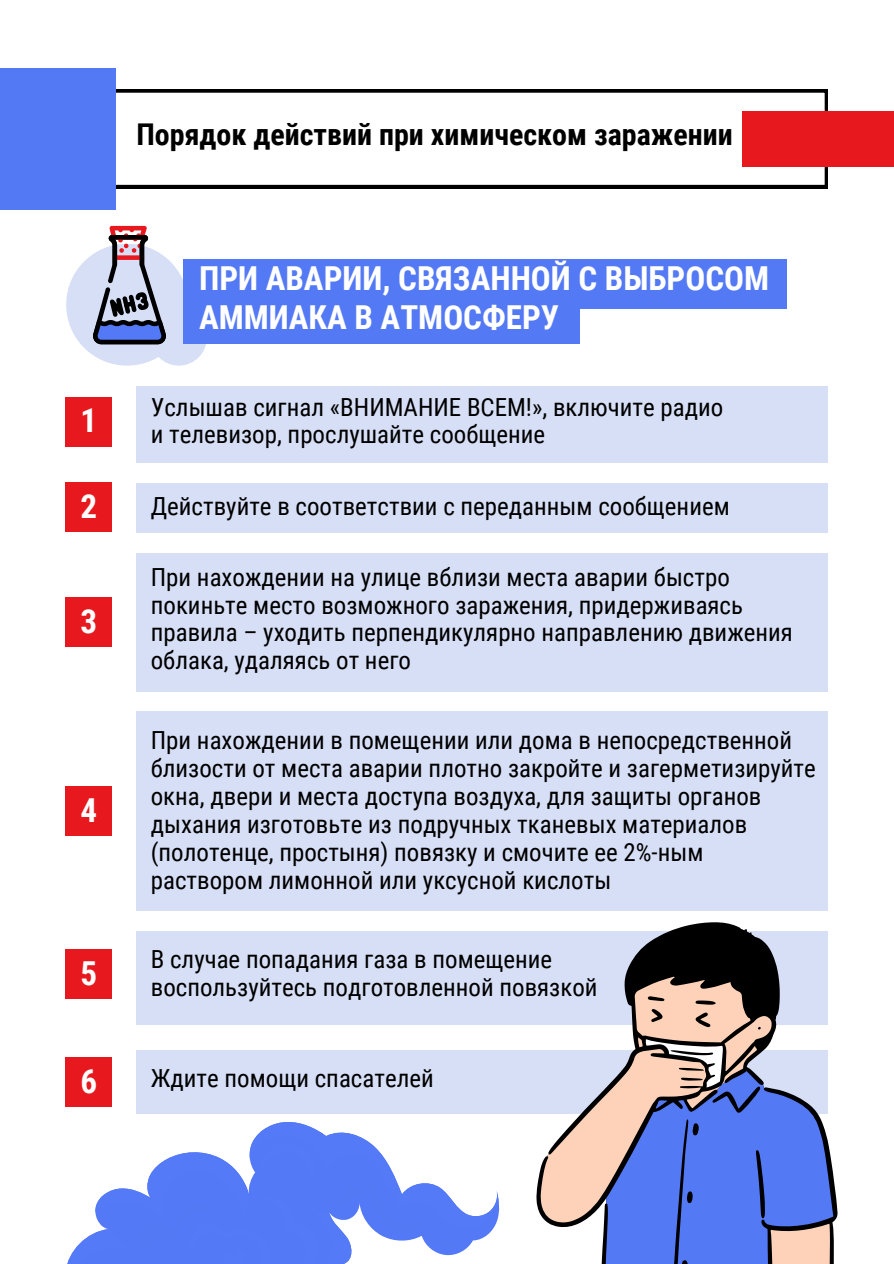
<style>
.page{position:relative;width:894px;height:1264px;background:#fff}
.page>*{position:absolute;margin:0;border:0;box-sizing:border-box;transform-origin:0 0}
.t1{font:700 33px/38.2px "Roboto Condensed";color:#fff}
.t2{font:700 30px "Roboto Condensed";color:#000}
.t3{font:24.9px/27.9px "Roboto Condensed";color:#000}
</style>
<div class="page">
<div style="left:66px;top:244px;width:122px;height:121px;background:#d7dff6;border-radius:50%"></div>
<div style="left:151px;top:309px;width:56px;height:56px;background:#d7dff6;border-radius:50%"></div>
<div style="left:136px;top:386px;width:691px;height:76px;background:#d7dff6"></div>
<div style="left:136px;top:483px;width:691px;height:49px;background:#d7dff6"></div>
<div style="left:136px;top:553px;width:691px;height:138px;background:#d7dff6"></div>
<div style="left:136px;top:711px;width:691px;height:199px;background:#d7dff6"></div>
<div style="left:136px;top:930px;width:691px;height:94px;background:#d7dff6"></div>
<div style="left:136px;top:1050px;width:691px;height:63px;background:#d7dff6"></div>
<div style="left:183px;top:259px;width:603px;height:49px;background:#5479f5"></div>
<div style="left:183px;top:294px;width:396px;height:50px;background:#5479f5"></div>
<div style="left:66px;top:397px;width:46px;height:49px;background:#e7191f"></div>
<div style="left:66px;top:482px;width:46px;height:50px;background:#e7191f"></div>
<div style="left:66px;top:597px;width:46px;height:50px;background:#e7191f"></div>
<div style="left:66px;top:786px;width:46px;height:49px;background:#e7191f"></div>
<div style="left:66px;top:949px;width:46px;height:49px;background:#e7191f"></div>
<div style="left:66px;top:1056px;width:46px;height:50px;background:#e7191f"></div>
<svg style="left:116px;top:89px;width:711px;height:99px"></svg>
<div style="left:0;top:68px;width:116px;height:141px;background:#5479f5"></div>
<div style="left:742px;top:111px;width:151px;height:55px;background:#e7191f"></div>
<svg style="left:93px;top:226px;width:73px;height:118px"></svg>
<svg style="left:536px;top:922px;width:301px;height:341px;fill:#d7dff6"></svg>
<svg style="left:603px;top:927px;width:230px;height:336px"></svg>
<svg style="left:540px;top:976px;width:289px;height:287px"></svg>
<svg style="left:67px;top:1122px;width:431px;height:142px"></svg>
<p class="t2" style="left:136px;top:113px;width:597px">Порядок действий при химическом заражении</p>
<h1 class="t1" style="left:80px;top:400px;width:18px">1</h1>
<h1 class="t1" style="left:80px;top:486px;width:18px">2</h1>
<h1 class="t1" style="left:80px;top:601px;width:18px">3</h1>
<h1 class="t1" style="left:80px;top:789px;width:18px">4</h1>
<h1 class="t1" style="left:80px;top:952px;width:18px">5</h1>
<h1 class="t1" style="left:80px;top:1060px;width:18px">6</h1>
<h1 class="t1" style="left:199px;top:258px;width:571px">ПРИ АВАРИИ, СВЯЗАННОЙ С ВЫБРОСОМ<br>АММИАКА В АТМОСФЕРУ</h1>
<p class="t3" style="left:151px;top:392px;width:574px">Услышав сигнал «ВНИМАНИЕ ВСЕМ!», включите радио и телевизор, прослушайте сообщение</p>
<p class="t3" style="left:151px;top:491px;width:580px">Действуйте в соответствии с переданным сообщением</p>
<p class="t3" style="left:151px;top:561px;width:643px">При нахождении на улице вблизи места аварии быстро покиньте место возможного заражения, придерживаясь правила – уходить перпендикулярно направлению движения облака, удаляясь от него</p>
<p class="t3" style="left:151px;top:725px;width:666px">При нахождении в помещении или дома в непосредственной близости от места аварии плотно закройте и загерметизируйте окна, двери и места доступа воздуха, для защиты органов дыхания изготовьте из подручных тканевых материалов (полотенце, простыня) повязку и смочите ее 2%-ным раствором лимонной или уксусной кислоты</p>
<p class="t3" style="left:151px;top:944px;width:448px">В случае попадания газа в помещение воспользуйтесь подготовленной повязкой</p>
<p class="t3" style="left:151px;top:1063px;width:284px">Ждите помощи спасателей</p>
</div>
